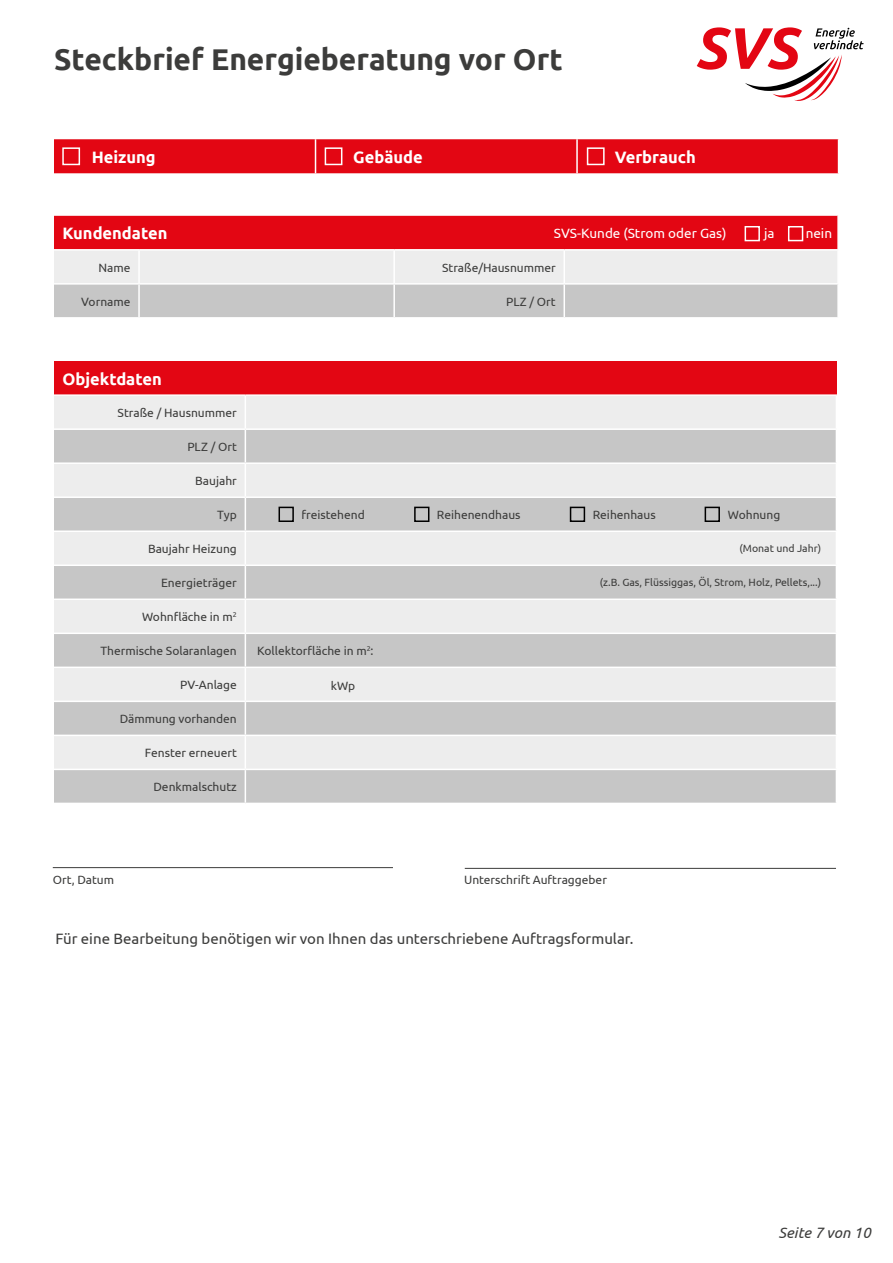
<style>
.page{position:relative;width:893px;height:1263px;background:#fff}
.page>*{position:absolute;margin:0;border:0;box-sizing:border-box;transform-origin:0 0}
.t1{font:700 30px "Ubuntu";color:#3c3c3b}
.t2{font:700 16.5px "Ubuntu";color:#fff}
.t3{font:15px "Ubuntu";color:#3c3c3b}
.t4{font:italic 15px "Ubuntu";color:#3c3c3b}
.t5{font:13.5px "Ubuntu";color:#fff}
.t6{font:12px "Ubuntu";color:#3c3c3b}
.t7{font:10.5px "Ubuntu";color:#3c3c3b}
</style>
<div class="page">
<svg style="left:54px;top:216px;width:783px;height:101px;background:#dc9196"></svg>
<hr style="left:54px;top:249px;width:85px;height:2px;background:#fff">
<hr style="left:54px;top:283px;width:85px;height:2px;background:#fff">
<hr style="left:139px;top:249px;width:255px;height:2px;background:#fff">
<hr style="left:138px;top:251px;width:2px;height:32px;background:#fff">
<hr style="left:139px;top:283px;width:255px;height:2px;background:#fff">
<hr style="left:138px;top:285px;width:2px;height:32px;background:#fff">
<hr style="left:394px;top:249px;width:170px;height:2px;background:#fff">
<hr style="left:393px;top:251px;width:2px;height:32px;background:#fff">
<hr style="left:564px;top:249px;width:275px;height:2px;background:#fff">
<hr style="left:563px;top:251px;width:2px;height:32px;background:#fff">
<hr style="left:394px;top:283px;width:170px;height:2px;background:#fff">
<hr style="left:393px;top:285px;width:2px;height:32px;background:#fff">
<hr style="left:564px;top:283px;width:275px;height:2px;background:#fff">
<hr style="left:563px;top:285px;width:2px;height:32px;background:#fff">
<div style="left:54px;top:361px;width:782px;height:34px;background:#e30613"></div>
<div style="left:54px;top:396px;width:782px;height:32px;background:#ededed"></div>
<div style="left:54px;top:430px;width:782px;height:373px;background:#c6c6c6"></div>
<svg style="left:54px;top:464px;width:782px;height:305px;background:#dbdbdb"></svg>
<hr style="left:54px;top:394px;width:191px;height:2px;background:#fff">
<hr style="left:54px;top:462px;width:191px;height:2px;background:#fff">
<hr style="left:54px;top:496px;width:191px;height:2px;background:#fff">
<hr style="left:54px;top:530px;width:191px;height:2px;background:#fff">
<hr style="left:54px;top:564px;width:191px;height:2px;background:#fff">
<hr style="left:54px;top:598px;width:191px;height:2px;background:#fff">
<hr style="left:54px;top:632px;width:191px;height:2px;background:#fff">
<hr style="left:54px;top:666px;width:191px;height:2px;background:#fff">
<hr style="left:54px;top:701px;width:191px;height:1px;background:#fff">
<hr style="left:54px;top:735px;width:191px;height:1px;background:#fff">
<hr style="left:54px;top:769px;width:191px;height:1px;background:#fff">
<hr style="left:245px;top:394px;width:592px;height:2px;background:#fff">
<hr style="left:245px;top:396px;width:1px;height:32px;background:#fff">
<hr style="left:245px;top:430px;width:1px;height:32px;background:#fff">
<hr style="left:245px;top:462px;width:592px;height:2px;background:#fff">
<hr style="left:245px;top:464px;width:1px;height:32px;background:#fff">
<hr style="left:245px;top:496px;width:592px;height:2px;background:#fff">
<hr style="left:245px;top:498px;width:1px;height:32px;background:#fff">
<hr style="left:245px;top:530px;width:592px;height:2px;background:#fff">
<hr style="left:245px;top:532px;width:1px;height:32px;background:#fff">
<hr style="left:245px;top:564px;width:592px;height:2px;background:#fff">
<hr style="left:245px;top:566px;width:1px;height:32px;background:#fff">
<hr style="left:245px;top:598px;width:592px;height:2px;background:#fff">
<hr style="left:245px;top:600px;width:1px;height:32px;background:#fff">
<hr style="left:245px;top:632px;width:592px;height:2px;background:#fff">
<hr style="left:245px;top:634px;width:1px;height:32px;background:#fff">
<hr style="left:245px;top:666px;width:592px;height:2px;background:#fff">
<hr style="left:245px;top:668px;width:1px;height:33px;background:#fff">
<hr style="left:245px;top:701px;width:592px;height:1px;background:#fff">
<hr style="left:245px;top:702px;width:1px;height:33px;background:#fff">
<hr style="left:245px;top:735px;width:592px;height:1px;background:#fff">
<hr style="left:245px;top:736px;width:1px;height:33px;background:#fff">
<hr style="left:245px;top:769px;width:592px;height:1px;background:#fff">
<hr style="left:245px;top:770px;width:1px;height:33px;background:#fff">
<div style="left:54px;top:139px;width:784px;height:34px;background:#e30613"></div>
<hr style="left:315px;top:139px;width:1px;height:34px;background:#fff">
<hr style="left:576px;top:139px;width:2px;height:34px;background:#fff">
<div style="left:62px;top:147px;width:18px;height:18px;border:2px solid #fff"></div>
<div style="left:325px;top:147px;width:17px;height:18px;border:2px solid #fff"></div>
<div style="left:745px;top:226px;width:15px;height:15px;border:2px solid #fff"></div>
<div style="left:788px;top:226px;width:15px;height:15px;border:2px solid #fff"></div>
<div style="left:279px;top:507px;width:15px;height:15px;border:2px solid #000"></div>
<div style="left:414px;top:507px;width:15px;height:15px;border:2px solid #000"></div>
<div style="left:570px;top:507px;width:15px;height:15px;border:2px solid #000"></div>
<div style="left:705px;top:507px;width:15px;height:15px;border:2px solid #000"></div>
<div style="left:587px;top:147px;width:18px;height:18px;border:2px solid #fff"></div>
<svg style="left:697px;top:27px;width:167px;height:74px"></svg>
<hr style="left:53px;top:867px;width:340px;height:1px;background:#3c3c3b">
<hr style="left:465px;top:868px;width:371px;height:1px;background:#3c3c3b">
<h1 class="t1" style="left:54px;top:41px;width:510px">Steckbrief Energieberatung vor Ort</h1>
<h2 class="t2" style="left:92px;top:147px;width:66px">Heizung</h2>
<h2 class="t2" style="left:353px;top:147px;width:71px">Gebäude</h2>
<h2 class="t2" style="left:615px;top:147px;width:83px">Verbrauch</h2>
<h2 class="t2" style="left:63px;top:223px;width:106px">Kundendaten</h2>
<p class="t5" style="left:554px;top:225px;width:174px">SVS-Kunde (Strom oder Gas)</p>
<p class="t5" style="left:764px;top:225px;width:12px">ja</p>
<p class="t5" style="left:806px;top:225px;width:28px">nein</p>
<p class="t6" style="left:98px;top:260px;width:34px">Name</p>
<p class="t6" style="left:442px;top:260px;width:115px">Straße/Hausnummer</p>
<p class="t6" style="left:81px;top:294px;width:51px">Vorname</p>
<p class="t6" style="left:506px;top:294px;width:51px">PLZ / Ort</p>
<h2 class="t2" style="left:63px;top:369px;width:101px">Objektdaten</h2>
<p class="t6" style="left:118px;top:405px;width:121px">Straße / Hausnummer</p>
<p class="t6" style="left:187px;top:439px;width:51px">PLZ / Ort</p>
<p class="t6" style="left:195px;top:473px;width:43px">Baujahr</p>
<p class="t6" style="left:217px;top:507px;width:21px">Typ</p>
<p class="t6" style="left:301px;top:507px;width:65px">freistehend</p>
<p class="t6" style="left:437px;top:507px;width:85px">Reihenendhaus</p>
<p class="t6" style="left:593px;top:507px;width:65px">Reihenhaus</p>
<p class="t6" style="left:728px;top:507px;width:54px">Wohnung</p>
<p class="t6" style="left:148px;top:541px;width:90px">Baujahr Heizung</p>
<p class="t6" style="left:161px;top:575px;width:77px">Energieträger</p>
<p class="t6" style="left:142px;top:609px;width:96px">Wohnfläche in m<sup>2</sup></p>
<p class="t6" style="left:100px;top:643px;width:138px">Thermische Solaranlagen</p>
<p class="t6" style="left:180px;top:677px;width:58px">PV-Anlage</p>
<p class="t6" style="left:120px;top:711px;width:119px">Dämmung vorhanden</p>
<p class="t6" style="left:145px;top:745px;width:94px">Fenster erneuert</p>
<p class="t6" style="left:153px;top:779px;width:85px">Denkmalschutz</p>
<p class="t7" style="left:739px;top:542px;width:83px">(Monat und Jahr)</p>
<p class="t7" style="left:600px;top:575px;width:223px">(z.B. Gas, Flüssiggas, Öl, Strom, Holz, Pellets,...)</p>
<p class="t6" style="left:257px;top:643px;width:118px">Kollektorfläche in m<sup>2</sup>:</p>
<p class="t6" style="left:331px;top:678px;width:26px">kWp</p>
<p class="t6" style="left:53px;top:872px;width:63px">Ort, Datum</p>
<p class="t6" style="left:464px;top:872px;width:144px">Unterschrift Auftraggeber</p>
<p class="t3" style="left:55px;top:929px;width:580px">Für eine Bearbeitung benötigen wir von Ihnen das unterschriebene Auftragsformular.</p>
<p class="t4" style="left:778px;top:1223px;width:94px">Seite 7 von 10</p>
</div>
